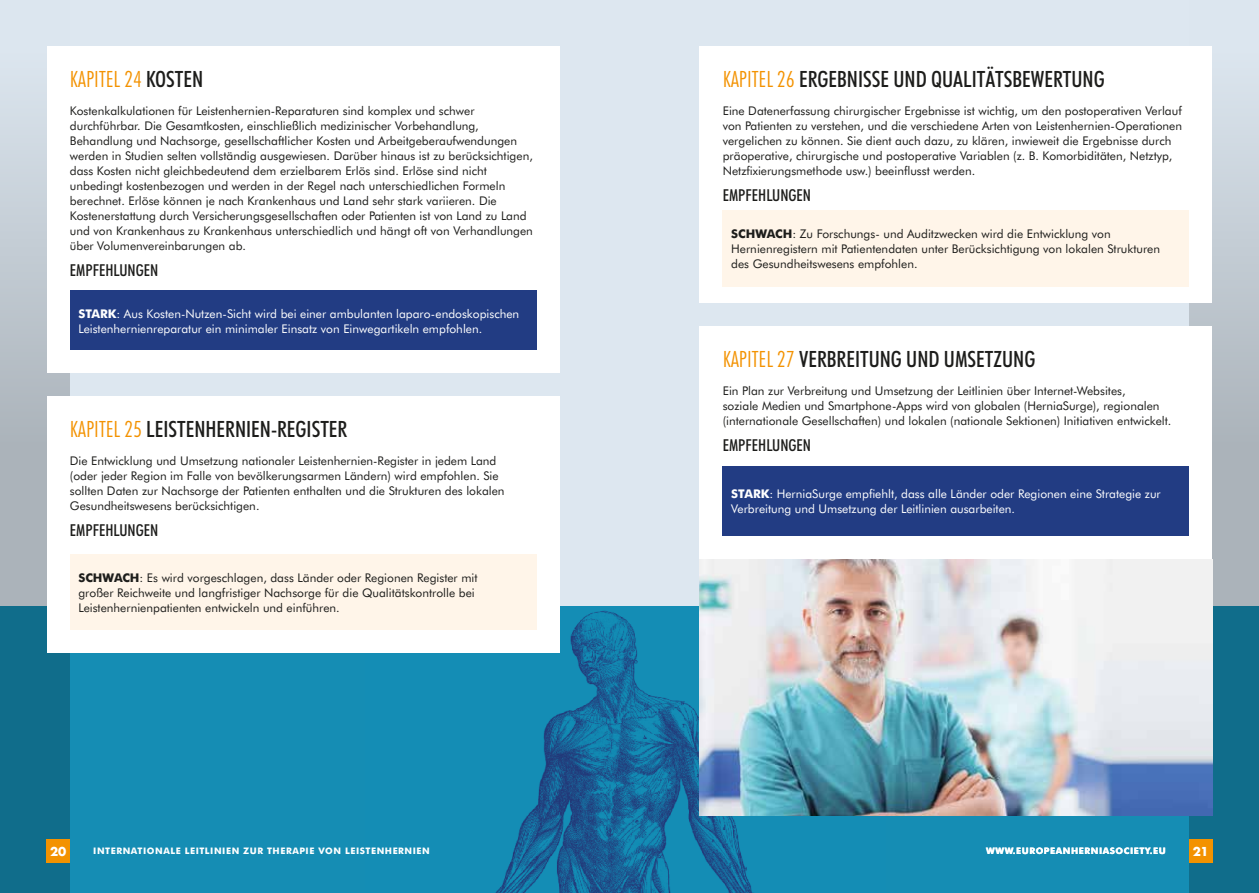
<style>
.page{position:relative;width:1259px;height:893px;background:#dde7f0}
.page>*{position:absolute;margin:0;border:0;box-sizing:border-box;transform-origin:0 0}
.t1{font:500 condensed 22.5px "Futura BT";color:#1d1d1b}
.t2{font:300 condensed 22.5px "Futura BT";color:#f39200}
.t3{font:500 condensed 16.5px "Futura BT";color:#1d1d1b}
.t4{font:12px/15px "Futura BT";color:#1d1d1b}
.t5{font:12px/15px "Futura BT";color:#fff}
.t6{font:700 12px "Futura";color:#fff}
.t7{font:700 9px "Futura BT";letter-spacing:.06em;color:#fff}
.s1{font-weight:500;color:#1d1d1b}
.s2{font-weight:700}
.s3{font-weight:300;color:#f39200}
</style>
<div class="page">
<div style="left:0;top:606px;width:1259px;height:287px;background:#158db4"></div>
<img style="left:495px;top:606px;width:259px;height:287px">
<svg style="left:1189px;top:46px;width:70px;height:847px;background:#80a6b6"></svg>
<svg style="left:0;top:46px;width:70px;height:847px;background:#76a1b1"></svg>
<div style="left:1189px;top:839px;width:23px;height:23px;background:#f39200"></div>
<div style="left:47px;top:839px;width:23px;height:23px;background:#f39200"></div>
<div style="left:47px;top:47px;width:512px;height:326px;background:#fff"></div>
<div style="left:699px;top:47px;width:513px;height:256px;background:#fff"></div>
<div style="left:699px;top:326px;width:513px;height:233px;background:#fff"></div>
<img style="left:699px;top:559px;width:513px;height:257px">
<div style="left:47px;top:396px;width:512px;height:257px;background:#fff"></div>
<div style="left:70px;top:290px;width:466px;height:60px;background:#223c83"></div>
<div style="left:70px;top:554px;width:466px;height:75px;background:#fff5e9"></div>
<div style="left:723px;top:210px;width:466px;height:76px;background:#fff5e9"></div>
<div style="left:723px;top:466px;width:466px;height:70px;background:#223c83"></div>
<h1 class="t2" style="left:70px;top:65px;width:135px">KAPITEL 24 <span class="s1">KOSTEN</span></h1>
<p class="t4" style="left:70px;top:103px;width:464px">Kostenkalkulationen für Leistenhernien-Reparaturen sind komplex und schwer durchführbar. Die Gesamtkosten, einschließlich medizinischer Vorbehandlung, Behandlung und Nachsorge, gesellschaftlicher Kosten und Arbeitgeberaufwendungen werden in Studien selten vollständig ausgewiesen. Darüber hinaus ist zu berücksichtigen, dass Kosten nicht gleichbedeutend dem erzielbarem Erlös sind. Erlöse sind nicht unbedingt kostenbezogen und werden in der Regel nach unterschiedlichen Formeln berechnet. Erlöse können je nach Krankenhaus und Land sehr stark variieren. Die Kostenerstattung durch Versicherungsgesellschaften oder Patienten ist von Land zu Land und von Krankenhaus zu Krankenhaus unterschiedlich und hängt oft von Verhandlungen über Volumenvereinbarungen ab.</p>
<h2 class="t3" style="left:70px;top:260px;width:90px">EMPFEHLUNGEN</h2>
<p class="t5" style="left:78px;top:306px;width:442px"><span class="s2">STARK</span>: Aus Kosten-Nutzen-Sicht wird bei einer ambulanten laparo-endoskopischen<br>Leistenhernienreparatur ein minimaler Einsatz von Einwegartikeln empfohlen.</p>
<h1 class="t1" style="left:70px;top:415px;width:279px"><span class="s3">KAPITEL 25</span> LEISTENHERNIEN-REGISTER</h1>
<p class="t4" style="left:70px;top:453px;width:436px">Die Entwicklung und Umsetzung nationaler Leistenhernien-Register in jedem Land (oder jeder Region im Falle von bevölkerungsarmen Ländern) wird empfohlen. Sie sollten Daten zur Nachsorge der Patienten enthalten und die Strukturen des lokalen Gesundheitswesens berücksichtigen.</p>
<h2 class="t3" style="left:70px;top:520px;width:90px">EMPFEHLUNGEN</h2>
<p class="t4" style="left:78px;top:570px;width:401px"><span class="s2">SCHWACH</span>: Es wird vorgeschlagen, dass Länder oder Regionen Register mit großer Reichweite und langfristiger Nachsorge für die Qualitätskontrolle bei<br>Leistenhernienpatienten entwickeln und einführen.</p>
<h1 class="t1" style="left:723px;top:65px;width:383px"><span class="s3">KAPITEL 26</span> ERGEBNISSE UND QUALITÄTSBEWERTUNG</h1>
<p class="t4" style="left:723px;top:103px;width:461px">Eine Datenerfassung chirurgischer Ergebnisse ist wichtig, um den postoperativen Verlauf von Patienten zu verstehen, und die verschiedene Arten von Leistenhernien-Operationen vergelichen zu können. Sie dient auch dazu, zu klären, inwieweit die Ergebnisse durch präoperative, chirurgische und postoperative Variablen (z. B. Komorbiditäten, Netztyp, Netzfixierungsmethode usw.) beeinflusst werden.</p>
<h2 class="t3" style="left:723px;top:185px;width:90px">EMPFEHLUNGEN</h2>
<p class="t4" style="left:731px;top:226px;width:430px"><span class="s2">SCHWACH</span>: Zu Forschungs- und Auditzwecken wird die Entwicklung von<br>Hernienregistern mit Patientendaten unter Berücksichtigung von lokalen Strukturen des Gesundheitswesens empfohlen.</p>
<h1 class="t1" style="left:723px;top:345px;width:314px"><span class="s3">KAPITEL 27</span> VERBREITUNG UND UMSETZUNG</h1>
<p class="t4" style="left:723px;top:383px;width:450px">Ein Plan zur Verbreitung und Umsetzung der Leitlinien über Internet-Websites,<br>soziale Medien und Smartphone-Apps wird von globalen (HerniaSurge), regionalen (internationale Gesellschaften) und lokalen (nationale Sektionen) Initiativen entwickelt.</p>
<h2 class="t3" style="left:723px;top:435px;width:90px">EMPFEHLUNGEN</h2>
<p class="t5" style="left:731px;top:487px;width:431px"><span class="s2">STARK</span>: HerniaSurge empfiehlt, dass alle Länder oder Regionen eine Strategie zur<br>Verbreitung und Umsetzung der Leitlinien ausarbeiten.</p>
<p class="t6" style="left:50px;top:843px;width:18px">20</p>
<p class="t7" style="left:93px;top:846px;width:338px">INTERNATIONALE LEITLINIEN ZUR THERAPIE VON LEISTENHERNIEN</p>
<p class="t7" style="left:986px;top:846px;width:181px">WWW.EUROPEANHERNIASOCIETY.EU</p>
<p class="t6" style="left:1192px;top:843px;width:17px">21</p>
</div>
